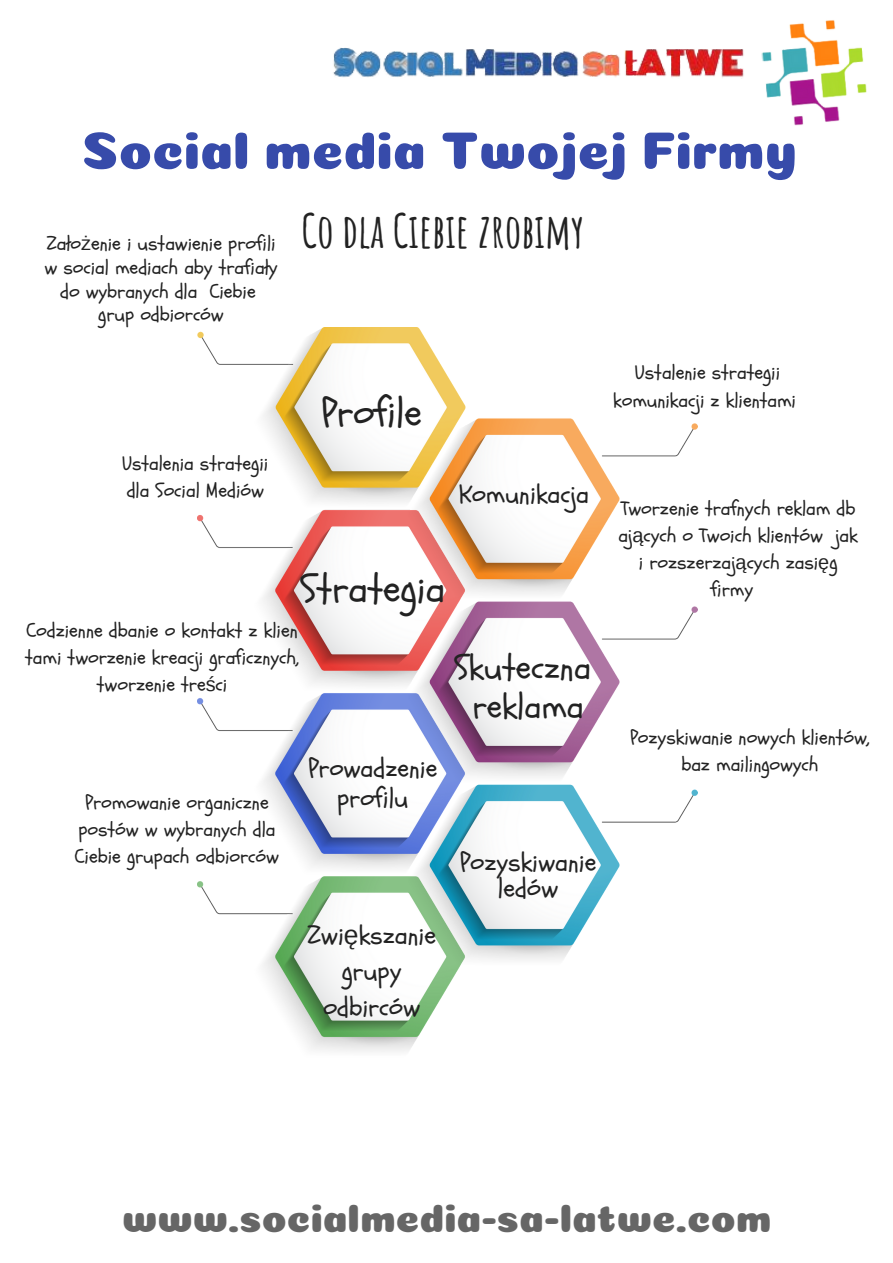
<style>
.page{position:relative;width:893px;height:1263px;background:#fff}
.page>*{position:absolute;margin:0;border:0;box-sizing:border-box;transform-origin:0 0}
.t1{font:52.95px "Coiny";color:#374baa}
.t2{font:700 46.35px "Amatic SC";color:#222}
.t3{font:39.75px "Coiny";color:#666}
.t4{font:39.75px "Schoolbell";color:#222}
.t5{font:34.8px/38.2px "Schoolbell";color:#222;text-align:center}
.t6{font:26.55px/36px "Schoolbell";color:#222;text-align:center}
.t7{font:19.8px/27px "Schoolbell";color:#222;text-align:center}
.s1{font-family:"Liberation Sans"}
</style>
<div class="page">
<img style="left:197px;top:328px;width:500px;height:724px">
<img style="left:333px;top:47px;width:411px;height:31px">
<img style="left:761px;top:20px;width:106px;height:106px">
<h1 class="t1" style="left:82px;top:120px;width:716px">Social media Twojej Firmy</h1>
<h2 class="t2" style="left:301px;top:201px;width:284px">CO DLA CIEBIE ZROBIMY</h2>
<p class="t7" style="left:44px;top:232px;width:235px;line-height:23.7px">Zało<span class="s1">ż</span>enie i ustawienie profili w social mediach aby trafiały do wybranych dla Ciebie grup odbiorców</p>
<p class="t7" style="left:122px;top:450px;width:147px;text-align:left">Ustalenia strategii dla Social Mediów</p>
<h3 class="t4" style="left:321px;top:386px;width:102px">Profile</h3>
<h3 class="t6" style="left:459px;top:477px;width:131px">Komunikacja</h3>
<h3 class="t4" style="left:300px;top:563px;width:146px">Strategia</h3>
<p class="t7" style="left:25px;top:618px;width:275px">Codzienne dbanie o kontakt z klien tami tworzenie kreacji graficznych, tworzenie tre<span class="s1">ś</span>ci</p>
<h3 class="t5" style="left:454px;top:649px;width:138px">Skuteczna reklama</h3>
<p class="t7" style="left:75px;top:789px;width:206px">Promowanie organiczne postów w wybranych dla<br>Ciebie grupach odbiorców</p>
<h3 class="t6" style="left:308px;top:754px;width:131px;line-height:29.2px">Prowadzenie profilu</h3>
<h3 class="t6" style="left:307px;top:917px;width:130px">Zwi<span class="s1">ę</span>kszanie grupy odbirców</h3>
<h3 class="t6" style="left:460px;top:850px;width:138px;line-height:26px">Pozyskiwanie ledów</h3>
<p class="t7" style="left:613px;top:360px;width:184px">Ustalenie strategii komunikacji z klientami</p>
<p class="t7" style="left:621px;top:495px;width:236px">Tworzenie trafnych reklam db</p>
<p class="t7" style="left:618px;top:522px;width:241px">aj<span class="s1">ą</span>cych o Twoich klientów jak</p>
<p class="t7" style="left:639px;top:549px;width:200px">i rozszerzaj<span class="s1">ą</span>cych zasi<span class="s1">ę</span>g</p>
<p class="t7" style="left:711px;top:576px;width:44px">firmy</p>
<p class="t7" style="left:630px;top:725px;width:241px">Pozyskiwanie nowych klientów, baz mailingowych</p>
<h3 class="t3" style="left:122px;top:1195px;width:651px">www.socialmedia-sa-latwe.com</h3>
</div>
